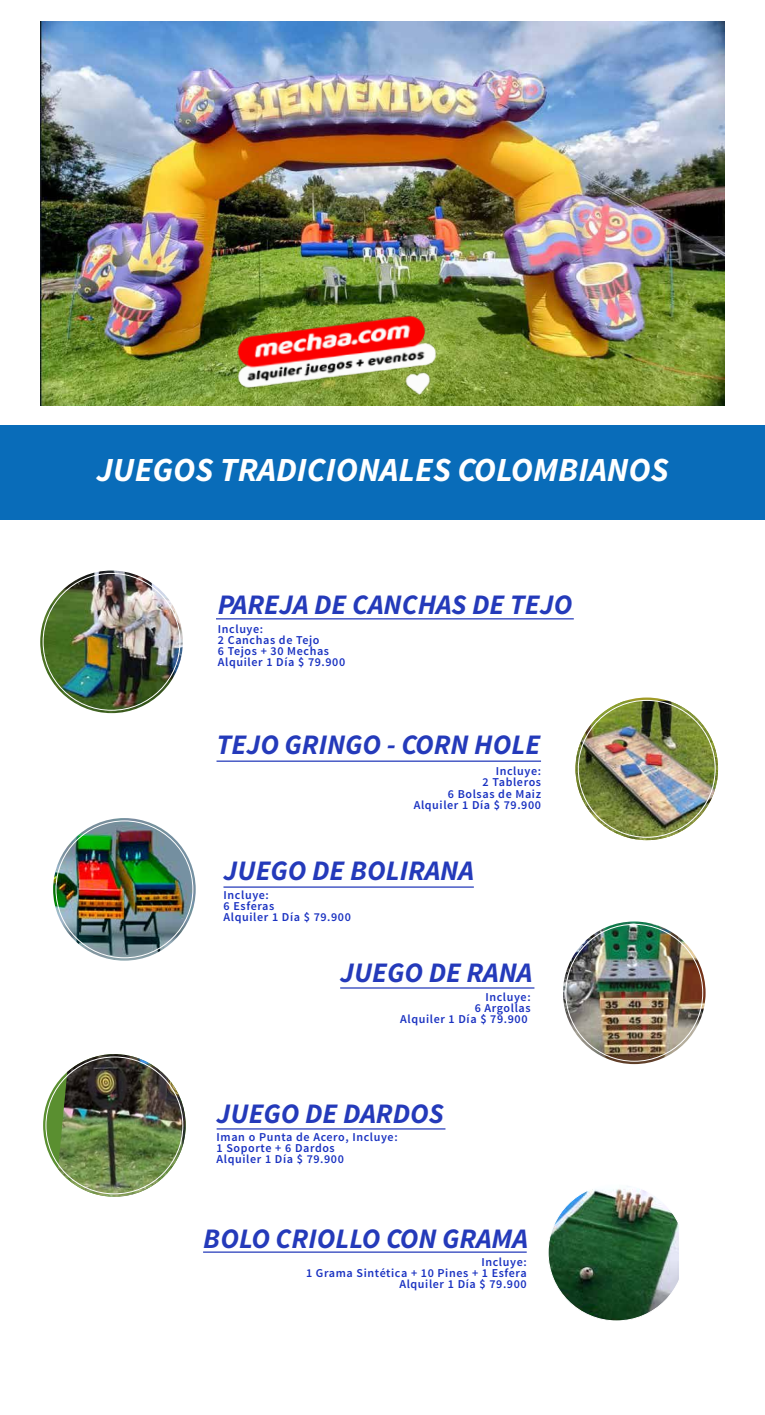
<style>
.page{position:relative;width:765px;height:1415px;background:#fff}
.page>*{position:absolute;margin:0;border:0;box-sizing:border-box;transform-origin:0 0}
.t1{font:italic 700 33.75px "Source Sans Pro";color:#fff}
.t2{font:italic 700 28.25px "Source Sans Pro";color:#243aba}
.t3{font:600 12.12px/11.1px "Source Sans Pro";letter-spacing:.05em;color:#1a32c1}
</style>
<div class="page">
<img style="left:40px;top:570px;width:143px;height:143px;border-radius:71px">
<hr style="left:216px;top:618px;width:358px;height:1px;background:#243aba">
<img style="left:563px;top:921px;width:143px;height:143px;border-radius:71px">
<hr style="left:340px;top:987px;width:194px;height:2px;background:#243aba">
<img style="left:53px;top:818px;width:143px;height:143px;border-radius:71px">
<hr style="left:223px;top:886px;width:251px;height:2px;background:#243aba">
<img style="left:548px;top:1186px;width:131px;height:135px">
<hr style="left:203px;top:1251px;width:324px;height:2px;background:#243aba">
<hr style="left:217px;top:1128px;width:228px;height:1px;background:#243aba">
<svg style="left:43px;top:1054px;width:143px;height:143px"></svg>
<img style="left:58px;top:1054px;width:128px;height:143px">
<div style="left:0;top:425px;width:765px;height:94px;background:#096cb9"></div>
<img style="left:575px;top:701px;width:143px;height:139px">
<hr style="left:217px;top:760px;width:324px;height:2px;background:#243aba">
<img style="left:40px;top:22px;width:685px;height:383px">
<img style="left:224px;top:272px;width:242px;height:134px">
<h1 class="t1" style="left:96px;top:448px;width:574px">JUEGOS TRADICIONALES COLOMBIANOS</h1>
<h2 class="t2" style="left:218px;top:587px;width:356px">PAREJA DE CANCHAS DE TEJO</h2>
<p class="t3" style="left:218px;top:623px;width:129px">Incluye:<br>2 Canchas de Tejo<br>6 Tejos + 30 Mechas<br>Alquiler 1 Día $ 79.900</p>
<h2 class="t2" style="left:217px;top:727px;width:325px">TEJO GRINGO - CORN HOLE</h2>
<p class="t3" style="left:414px;top:766px;width:129px;text-align:right">Incluye:<br>2 Tableros<br>6 Bolsas de Maiz<br>Alquiler 1 Día $ 79.900</p>
<h2 class="t2" style="left:224px;top:853px;width:252px">JUEGO DE BOLIRANA</h2>
<p class="t3" style="left:224px;top:889px;width:129px">Incluye:<br>6 Esferas<br>Alquiler 1 Día $ 79.900</p>
<h2 class="t2" style="left:340px;top:955px;width:194px">JUEGO DE RANA</h2>
<p class="t3" style="left:400px;top:991px;width:132px;text-align:right">Incluye:<br>6 Argollas<br>Alquiler 1 Día $ 79.900</p>
<h2 class="t2" style="left:217px;top:1095px;width:229px">JUEGO DE DARDOS</h2>
<p class="t3" style="left:217px;top:1132px;width:183px">Iman o Punta de Acero, Incluye:<br>1 Soporte + 6 Dardos<br>Alquiler 1 Día $ 79.900</p>
<h2 class="t2" style="left:203px;top:1220px;width:326px">BOLO CRIOLLO CON GRAMA</h2>
<p class="t3" style="left:306px;top:1257px;width:222px;text-align:right">Incluye:<br>1 Grama Sintética + 10 Pines + 1 Esfera<br>Alquiler 1 Día $ 79.900</p>
</div>
